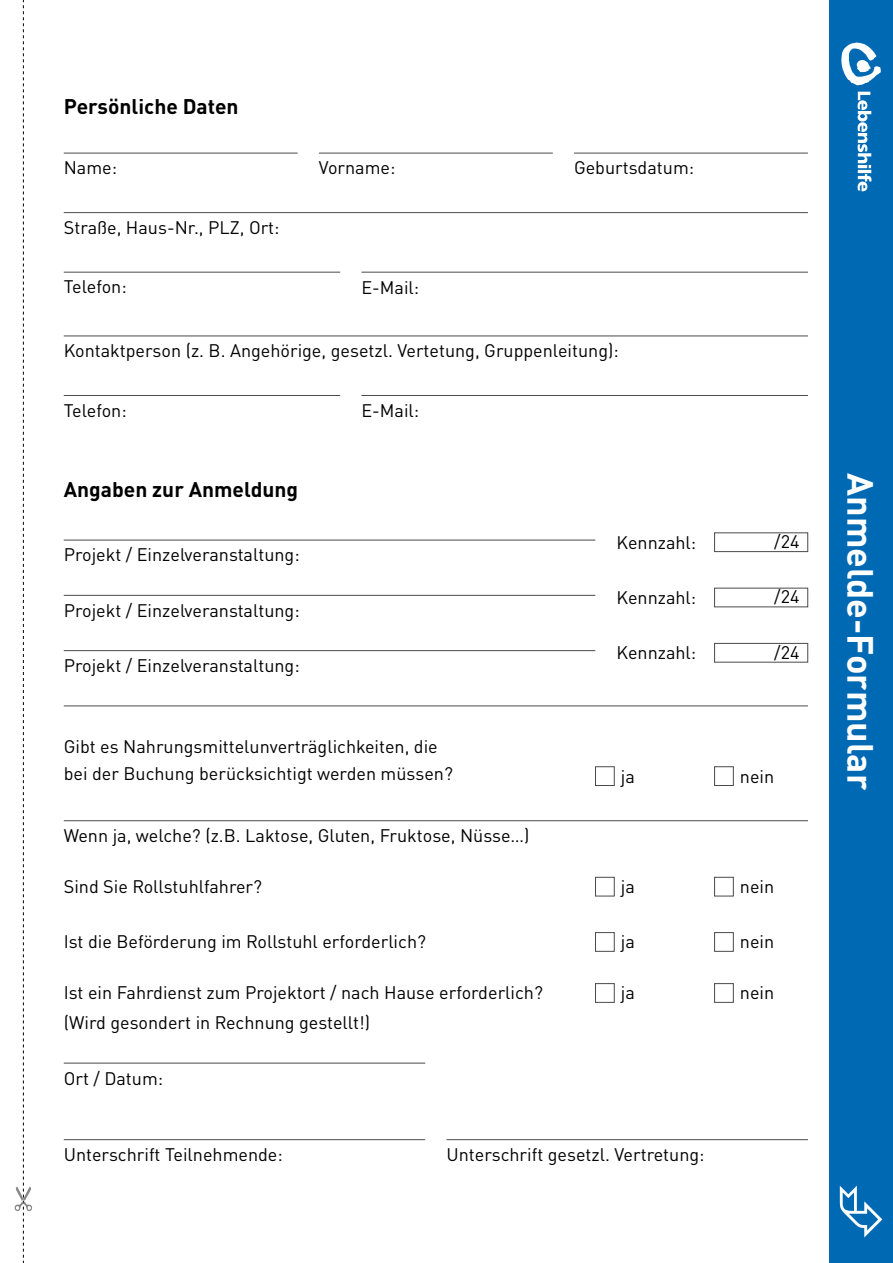
<style>
.page{position:relative;width:893px;height:1263px;background:#fff}
.page>*{position:absolute;margin:0;border:0;box-sizing:border-box;transform-origin:0 0}
.t1{font:700 36px "DINOT";color:#fff}
.t2{font:700 21px "DINOT";color:#000}
.t3{font:18px/29.7px "DIN Pro";color:#000}
</style>
<div class="page">
<div style="left:829px;top:0;width:64px;height:1263px;background:#0069b4"></div>
<svg style="left:841px;top:42px;width:40px;height:149px"></svg>
<svg style="left:840px;top:1186px;width:42px;height:51px"></svg>
<svg style="left:15px;top:0;width:17px;height:1263px"></svg>
<hr style="left:64px;top:153px;width:234px;height:1px;background:#4a4a49">
<hr style="left:64px;top:272px;width:276px;height:1px;background:#4a4a49">
<hr style="left:64px;top:395px;width:276px;height:1px;background:#4a4a49">
<hr style="left:64px;top:540px;width:531px;height:1px;background:#4a4a49">
<hr style="left:64px;top:706px;width:744px;height:1px;background:#4a4a49">
<hr style="left:64px;top:820px;width:744px;height:1px;background:#4a4a49">
<hr style="left:64px;top:1063px;width:361px;height:1px;background:#4a4a49">
<hr style="left:64px;top:1139px;width:361px;height:1px;background:#4a4a49">
<hr style="left:446px;top:1139px;width:362px;height:1px;background:#4a4a49">
<hr style="left:64px;top:595px;width:531px;height:1px;background:#4a4a49">
<hr style="left:64px;top:650px;width:531px;height:1px;background:#4a4a49">
<hr style="left:361px;top:272px;width:447px;height:1px;background:#4a4a49">
<hr style="left:361px;top:395px;width:447px;height:1px;background:#4a4a49">
<hr style="left:64px;top:212px;width:744px;height:1px;background:#4a4a49">
<hr style="left:64px;top:336px;width:744px;height:1px;background:#4a4a49">
<hr style="left:319px;top:153px;width:234px;height:1px;background:#4a4a49">
<hr style="left:574px;top:153px;width:234px;height:1px;background:#4a4a49">
<div style="left:714px;top:533px;width:94px;height:19px;border:1px solid #4a4a49"></div>
<div style="left:714px;top:643px;width:94px;height:19px;border:1px solid #4a4a49"></div>
<div style="left:595px;top:766px;width:19px;height:20px;border:1px solid #4a4a49"></div>
<div style="left:595px;top:877px;width:19px;height:19px;border:1px solid #4a4a49"></div>
<div style="left:595px;top:932px;width:19px;height:19px;border:1px solid #4a4a49"></div>
<div style="left:595px;top:983px;width:19px;height:19px;border:1px solid #4a4a49"></div>
<div style="left:714px;top:766px;width:19px;height:20px;border:1px solid #4a4a49"></div>
<div style="left:714px;top:877px;width:19px;height:19px;border:1px solid #4a4a49"></div>
<div style="left:714px;top:932px;width:19px;height:19px;border:1px solid #4a4a49"></div>
<div style="left:714px;top:983px;width:19px;height:19px;border:1px solid #4a4a49"></div>
<p class="t2" style="left:64px;top:90px;width:176px">Persönliche Daten</p>
<p class="t3" style="left:64px;top:151px;width:55px">Name:</p>
<p class="t3" style="left:64px;top:211px;width:217px">Straße, Haus-Nr., PLZ, Ort:</p>
<p class="t3" style="left:64px;top:270px;width:64px">Telefon:</p>
<p class="t3" style="left:319px;top:151px;width:78px">Vorname:</p>
<p class="t3" style="left:574px;top:151px;width:122px">Geburtsdatum:</p>
<p class="t3" style="left:361px;top:270px;width:59px">E-Mail:</p>
<p class="t3" style="left:64px;top:334px;width:557px">Kontaktperson (z. B. Angehörige, gesetzl. Vertetung, Gruppenleitung):</p>
<p class="t3" style="left:64px;top:394px;width:64px">Telefon:</p>
<p class="t2" style="left:64px;top:473px;width:236px">Angaben zur Anmeldung</p>
<p class="t3" style="left:64px;top:538px;width:237px">Projekt / Einzelveranstaltung:</p>
<p class="t3" style="left:64px;top:593px;width:237px">Projekt / Einzelveranstaltung:</p>
<p class="t3" style="left:64px;top:649px;width:237px">Projekt / Einzelveranstaltung:</p>
<p class="t3" style="left:361px;top:394px;width:59px">E-Mail:</p>
<p class="t3" style="left:64px;top:731px;width:391px;line-height:27px">Gibt es Nahrungsmittelunverträglichkeiten, die bei der Buchung berücksichtigt werden müssen?</p>
<p class="t3" style="left:617px;top:526px;width:81px">Kennzahl:</p>
<p class="t3" style="left:774px;top:525px;width:27px">/24</p>
<p class="t3" style="left:617px;top:581px;width:81px">Kennzahl:</p>
<p class="t3" style="left:774px;top:580px;width:27px">/24</p>
<p class="t3" style="left:617px;top:636px;width:81px">Kennzahl:</p>
<p class="t3" style="left:774px;top:635px;width:27px">/24</p>
<p class="t3" style="left:621px;top:759px;width:16px">ja</p>
<p class="t3" style="left:740px;top:759px;width:36px">nein</p>
<p class="t3" style="left:64px;top:819px;width:467px">Wenn ja, welche? (z.B. Laktose, Gluten, Fruktose, Nüsse…)</p>
<p class="t3" style="left:64px;top:870px;width:200px">Sind Sie Rollstuhlfahrer?</p>
<p class="t3" style="left:621px;top:870px;width:16px">ja</p>
<p class="t3" style="left:621px;top:925px;width:16px">ja</p>
<p class="t3" style="left:621px;top:976px;width:16px">ja</p>
<p class="t3" style="left:64px;top:925px;width:364px">Ist die Beförderung im Rollstuhl erforderlich?</p>
<p class="t3" style="left:64px;top:976px;width:481px">Ist ein Fahrdienst zum Projektort / nach Hause erforderlich? (Wird gesondert in Rechnung gestellt!)</p>
<p class="t3" style="left:64px;top:1061px;width:101px">Ort / Datum:</p>
<p class="t3" style="left:64px;top:1138px;width:221px">Unterschrift Teilnehmende:</p>
<p class="t3" style="left:446px;top:1138px;width:260px">Unterschrift gesetzl. Vertretung:</p>
<p class="t3" style="left:740px;top:870px;width:36px">nein</p>
<p class="t3" style="left:740px;top:925px;width:36px">nein</p>
<p class="t3" style="left:740px;top:976px;width:36px">nein</p>
<h1 class="t1" style="left:888px;top:473px;width:318px;rotate:90deg">Anmelde-Formular</h1>
</div>
